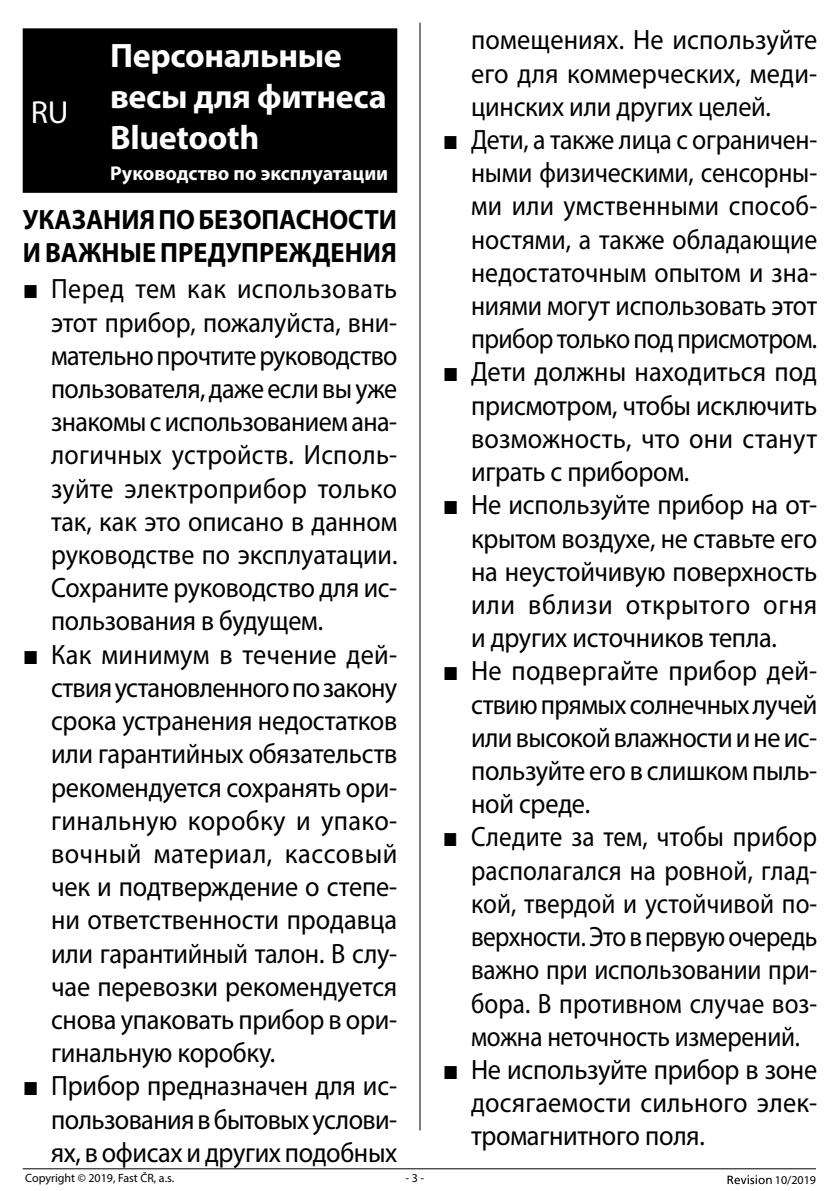
<style>
.page{position:relative;width:840px;height:1191px;background:#fff}
.page>*{position:absolute;margin:0;border:0;box-sizing:border-box;transform-origin:0 0}
.t1{font:700 34px/40.8px "Myriad Pro";letter-spacing:-.01em;color:#fff}
.t2{font:32px "Myriad Pro";color:#fff}
.t3{font:28px/33.2px "Myriad Pro";letter-spacing:-.01em;color:#000;text-align:justify;scale:.94 1}
.t4{font:28px/33.2px "Myriad Pro";letter-spacing:-.01em;color:#000;text-align:justify;scale:.93 1}
.t5{font:28px/33.2px "Myriad Pro";letter-spacing:-.01em;color:#000;text-align:justify;scale:.9 1}
.t6{font:28px/33.2px "Myriad Pro";letter-spacing:-.01em;color:#000;text-align:justify;scale:.92 1}
.t7{font:700 28px/33px "Myriad Pro";color:#000;scale:.94 1}
.t8{font:700 20px "Myriad Pro";color:#fff}
.t9{font:12px "Myriad Pro";color:#000}
.s1{font-family:"Arial"}
</style>
<div class="page">
<svg style="left:727px;top:1175px;width:44px;height:9px"></svg>
<hr style="left:23px;top:1168px;width:792px;height:1px;background:#000">
<div style="left:23px;top:28px;width:374px;height:165px;background:#000"></div>
<hr style="left:419px;top:23px;width:1px;height:1107px;background:#000">
<p class="t1" style="left:110px;top:34px;width:278px">Персональные весы для фитнеса<br>Bluetooth</p>
<p class="t8" style="left:110px;top:160px;width:279px">Руководство по эксплуатации</p>
<p class="t7" style="left:23px;top:202px;width:399px">УКАЗАНИЯ ПО БЕЗОПАСНОСТИ<br>И ВАЖНЫЕ ПРЕДУПРЕЖДЕНИЯ</p>
<p class="t4" style="left:51px;top:272px;width:373px;text-indent:-28px"><span class="s1">■</span> Перед тем как использовать этот прибор, пожалуйста, вни&shy;мательно прочтите руководство пользователя, даже если вы уже знакомы с использованием ана&shy;логичных устройств. Исполь&shy;зуйте электроприбор только так, как это описано в данном руководстве по эксплуатации.<br>Сохраните руководство для ис&shy;пользования в будущем.</p>
<p class="t3" style="left:51px;top:637px;width:370px;text-indent:-28px"><span class="s1">■</span> Как минимум в течение дей&shy;ствия установленного по закону срока устранения недостатков или гарантийных обязательств рекомендуется сохранять ори&shy;гинальную коробку и упако&shy;вочный материал, кассовый чек и подтверждение о степе&shy;ни ответственности продавца или гарантийный талон. В слу&shy;чае перевозки рекомендуется снова упаковать прибор в ори&shy;гинальную коробку.</p>
<p class="t3" style="left:51px;top:1069px;width:369px;text-indent:-28px"><span class="s1">■</span> Прибор предназначен для ис&shy;пользования в бытовых услови&shy;ях, в офисах и других подобных</p>
<p class="t2" style="left:31px;top:92px;width:39px">RU</p>
<p class="t3" style="left:471px;top:23px;width:369px">помещениях. Не используйте его для коммерческих, меди&shy;цинских или других целей.</p>
<p class="t6" style="left:471px;top:123px;width:378px;text-indent:-28px"><span class="s1">■</span> Дети, а также лица с ограничен&shy;ными физическими, сенсорны&shy;ми или умственными способ&shy;ностями, а также обладающие недостаточным опытом и зна&shy;ниями могут использовать этот прибор только под присмотром.</p>
<p class="t3" style="left:471px;top:355px;width:369px;text-indent:-28px"><span class="s1">■</span> Дети должны находиться под присмотром, чтобы исключить возможность, что они станут играть с прибором.</p>
<p class="t3" style="left:471px;top:488px;width:369px;text-indent:-28px"><span class="s1">■</span> Не используйте прибор на от&shy;крытом воздухе, не ставьте его на неустойчивую поверхность или вблизи открытого огня и других источников тепла.</p>
<p class="t3" style="left:471px;top:654px;width:369px;text-indent:-28px"><span class="s1">■</span> Не подвергайте прибор дей&shy;ствию прямых солнечных лучей или высокой влажности и не ис&shy;пользуйте его в слишком пыль&shy;ной среде.</p>
<p class="t5" style="left:471px;top:820px;width:386px;text-indent:-28px"><span class="s1">■</span> Следите за тем, чтобы прибор располагался на ровной, глад&shy;кой, твердой и устойчивой по&shy;верхности. Это в первую очередь важно при использовании при&shy;бора. В противном случае воз&shy;можна неточность измерений.</p>
<p class="t3" style="left:471px;top:1052px;width:369px;text-indent:-28px"><span class="s1">■</span> Не используйте прибор в зоне досягаемости сильного элек&shy;тромагнитного поля.</p>
<p class="t9" style="left:25px;top:1170px;width:150px">Copyright © 2019, Fast ČR, a.s.</p>
<p class="t9" style="left:405px;top:1170px;width:20px">- 3 -</p>
<p class="t9" style="left:774px;top:1172px;width:43px">10/2019</p>
</div>
